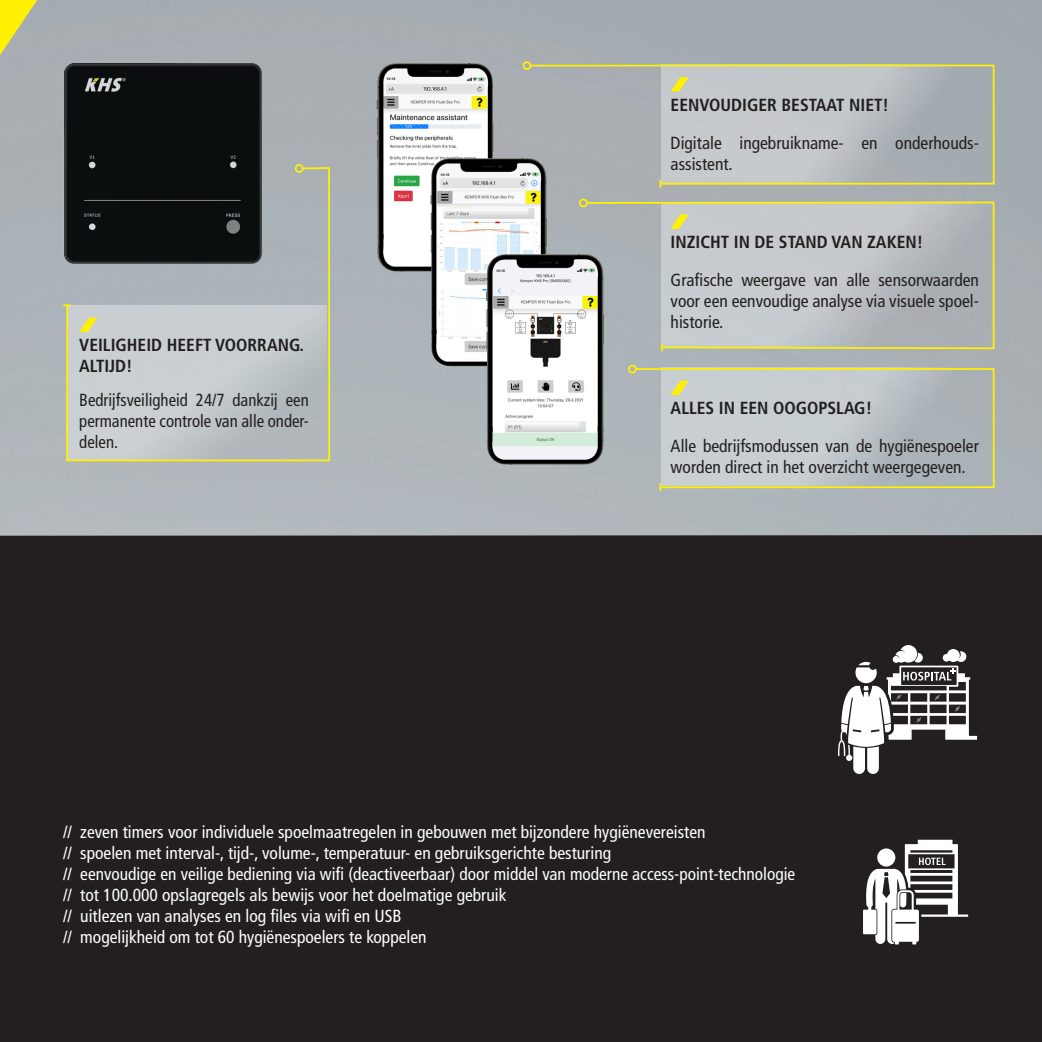
<style>
.page{position:relative;width:1042px;height:1042px;background:#fff}
.page>*{position:absolute;margin:0;border:0;box-sizing:border-box;transform-origin:0 0}
.t1{font:condensed 17.5px/21px "Frutiger LT Com";color:#fff}
.t2{font:condensed 17.5px/21px "Frutiger LT Com";color:#231f20}
.t3{font:700 condensed 17.5px/21px "Frutiger LT Com";color:#231f20}
.t4{font:condensed 17.5px/21px "Frutiger LT Com";color:#231f20;text-align:justify;scale:.96 1}
.t5{font:700 3.5px "Arial";color:#231f20}
</style>
<div class="page">
<div style="left:0;top:515px;width:1042px;height:527px;background:#231f20"></div>
<img style="left:0;top:0;width:1042px;height:535px">
<svg style="left:863px;top:840px;width:105px;height:104px"></svg>
<svg style="left:838px;top:645px;width:139px;height:129px"></svg>
<svg style="left:65px;top:166px;width:266px;height:296px;background:#bcc2c2"></svg>
<svg style="left:63px;top:304px;width:8px;height:2px"></svg>
<div style="left:295px;top:164px;width:9px;height:9px;border:2px solid #fff101;border-radius:50%"></div>
<svg style="left:601px;top:201px;width:394px;height:149px;background:#bbc0bd"></svg>
<svg style="left:661px;top:343px;width:2px;height:8px"></svg>
<svg style="left:662px;top:209px;width:35px;height:26px"></svg>
<svg style="left:531px;top:64px;width:464px;height:121px;background:#b8bdb9"></svg>
<svg style="left:659px;top:180px;width:2px;height:8px"></svg>
<div style="left:522px;top:61px;width:9px;height:9px;border:2px solid #fff101;border-radius:50%"></div>
<svg style="left:662px;top:71px;width:35px;height:26px"></svg>
<svg style="left:634px;top:367px;width:361px;height:122px;background:#bec4bf"></svg>
<svg style="left:659px;top:483px;width:2px;height:8px"></svg>
<div style="left:628px;top:365px;width:9px;height:8px;border:2px solid #fff101;border-radius:50%"></div>
<svg style="left:662px;top:375px;width:35px;height:26px"></svg>
<svg style="left:71px;top:312px;width:35px;height:26px"></svg>
<svg style="left:0;top:0;width:37px;height:55px;background:#d3ce58"></svg>
<img style="left:377px;top:63px;width:116px;height:171px">
<img style="left:377px;top:234px;width:4px;height:38px">
<svg style="left:381px;top:65px;width:220px;height:397px"></svg>
<img style="left:486px;top:254px;width:118px;height:178px">
<img style="left:487px;top:427px;width:117px;height:38px">
<img style="left:63px;top:63px;width:199px;height:201px">
<p class="t3" style="left:79px;top:334px;width:226px">VEILIGHEID HEEFT VOORRANG.<br>ALTIJD!</p>
<p class="t4" style="left:79px;top:390px;width:241px">Bedrijfsveiligheid 24/7 dankzij een permanente controle van alle onder&shy;delen.</p>
<p class="t5" style="left:386px;top:77px;width:10px">10:18</p>
<p class="t5" style="left:440px;top:172px;width:10px">10:18</p>
<p class="t5" style="left:496px;top:268px;width:10px">10:18</p>
<p class="t3" style="left:670px;top:94px;width:220px">EENVOUDIGER BESTAAT NIET!</p>
<p class="t2" style="left:670px;top:132px;width:310px">Digitale ingebruikname- en onderhouds&shy;assistent.</p>
<p class="t3" style="left:670px;top:231px;width:254px">INZICHT IN DE STAND VAN ZAKEN!</p>
<p class="t2" style="left:670px;top:269px;width:310px;text-align:justify">Grafische weergave van alle sensorwaarden voor een eenvoudige analyse via visuele spoel&shy;historie.</p>
<p class="t3" style="left:670px;top:397px;width:203px">ALLES IN EEN OOGOPSLAG!</p>
<p class="t2" style="left:670px;top:435px;width:310px">Alle bedrijfsmodussen van de hygiënespoeler worden direct in het overzicht weergegeven.</p>
<p class="t1" style="left:63px;top:821px;width:734px">// zeven timers voor individuele spoelmaatregelen in gebouwen met bijzondere hygiënevereisten<br>// spoelen met interval-, tijd-, volume-, temperatuur- en gebruiksgerichte besturing<br>// eenvoudige en veilige bediening via wifi (deactiveerbaar) door middel van moderne access-point-technologie // tot 100.000 opslagregels als bewijs voor het doelmatige gebruik<br>// uitlezen van analyses en log files via wifi en USB<br>// mogelijkheid om tot 60 hygiënespoelers te koppelen</p>
</div>
